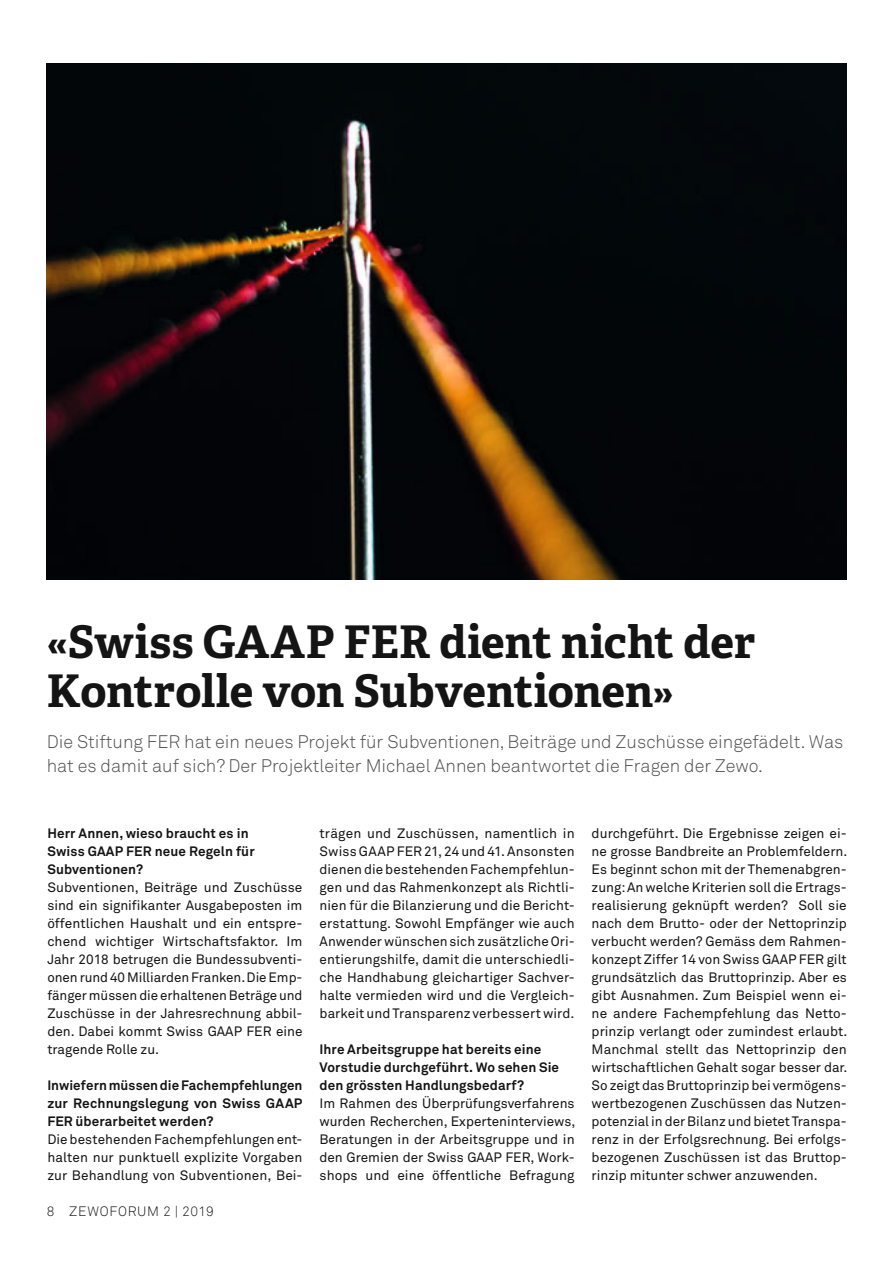
<style>
.page{position:relative;width:893px;height:1263px;background:#fff}
.page>*{position:absolute;margin:0;border:0;box-sizing:border-box;transform-origin:0 0}
.t1{font:700 45px/49.5px "Adelle Basic";letter-spacing:-.005em;color:#131413}
.t2{font:300 18px/24px "Akkurat Std";color:#4d4d4c}
.t3{font:13.5px/18px "Akkurat Std";color:#131413;text-align:justify}
.t4{font:700 13.5px/18px "Akkurat Std";letter-spacing:.01em;color:#131413;text-align:justify}
.t5{font:700 13.5px/18px "Akkurat";letter-spacing:.01em;color:#131413}
.t6{font:300 13.5px "Akkurat Std";letter-spacing:.05em;color:#131413}
</style>
<div class="page">
<img style="left:47px;top:64px;width:800px;height:515px">
<h1 class="t1" style="left:47px;top:617px;width:710px">«Swiss GAAP FER dient nicht der<br>Kontrolle von Subventionen»</h1>
<h2 class="t2" style="left:47px;top:730px;width:798px">Die Stiftung FER hat ein neues Projekt für Subventionen, Beiträge und Zuschüsse eingefädelt. Was hat es damit auf sich? Der Projektleiter Michael Annen beantwortet die Fragen der Zewo.</h2>
<p class="t5" style="left:47px;top:824px;width:209px">Herr Annen, wieso braucht es in<br>Swiss GAAP FER neue Regeln für<br>Subventionen?</p>
<p class="t3" style="left:47px;top:878px;width:257px">Subventionen, Beiträge und Zuschüsse sind ein signifikanter Ausgabeposten im öffentlichen Haushalt und ein entspre&shy;chend wichtiger Wirtschaftsfaktor. Im Jahr 2018 betrugen die Bundessubventi&shy;onen rund 40 Milliarden Franken. Die Emp&shy;fänger müssen die erhaltenen Beträge und Zuschüsse in der Jahresrechnung abbil&shy;den. Dabei kommt Swiss GAAP FER eine tragende Rolle zu.</p>
<p class="t4" style="left:47px;top:1076px;width:257px">Inwiefern müssen die Fachempfehlungen zur Rechnungslegung von Swiss GAAP FER überarbeitet werden?</p>
<p class="t3" style="left:47px;top:1130px;width:257px">Die bestehenden Fachempfehlungen ent&shy;halten nur punktuell explizite Vorgaben zur Behandlung von Subventionen, Bei-</p>
<p class="t6" style="left:47px;top:1203px;width:168px">8 ZEWOFORUM 2 | 2019</p>
<p class="t3" style="left:319px;top:824px;width:257px">trägen und Zuschüssen, namentlich in Swiss GAAP FER 21, 24 und 41. Ansonsten dienen die bestehenden Fachempfehlun&shy;gen und das Rahmenkonzept als Richtli&shy;nien für die Bilanzierung und die Bericht&shy;erstattung. Sowohl Empfänger wie auch Anwender wünschen sich zusätzliche Ori&shy;entierungshilfe, damit die unterschiedli&shy;che Handhabung gleichartiger Sachver&shy;halte vermieden wird und die Vergleich&shy;barkeit und Transparenz verbessert wird.</p>
<p class="t4" style="left:319px;top:1040px;width:241px;text-align:left">Ihre Arbeitsgruppe hat bereits eine<br>Vorstudie durchgeführt. Wo sehen Sie den grössten Handlungsbedarf?</p>
<p class="t3" style="left:319px;top:1094px;width:257px">Im Rahmen des Überprüfungsverfahrens wurden Recherchen, Experteninterviews, Beratungen in der Arbeitsgruppe und in den Gremien der Swiss GAAP FER, Work&shy;shops und eine öffentliche Befragung</p>
<p class="t3" style="left:592px;top:824px;width:257px;text-align:left">durchgeführt. Die Ergebnisse zeigen ei&shy;ne grosse Bandbreite an Problemfeldern.<br>Es beginnt schon mit der Themenabgren&shy;zung: An welche Kriterien soll die Ertrags&shy;realisierung geknüpft werden? Soll sie nach dem Brutto- oder der Nettoprinzip verbucht werden? Gemäss dem Rahmen&shy;konzept Ziffer 14 von Swiss GAAP FER gilt grundsätzlich das Bruttoprinzip. Aber es gibt Ausnahmen. Zum Beispiel wenn ei&shy;ne andere Fachempfehlung das Netto&shy;prinzip verlangt oder zumindest erlaubt.<br>Manchmal stellt das Nettoprinzip den wirtschaftlichen Gehalt sogar besser dar.<br>So zeigt das Bruttoprinzip bei vermögens&shy;wertbezogenen Zuschüssen das Nutzen&shy;potenzial in der Bilanz und bietet Transpa&shy;renz in der Erfolgsrechnung. Bei erfolgs&shy;bezogenen Zuschüssen ist das Bruttop&shy;rinzip mitunter schwer anzuwenden.</p>
</div>
